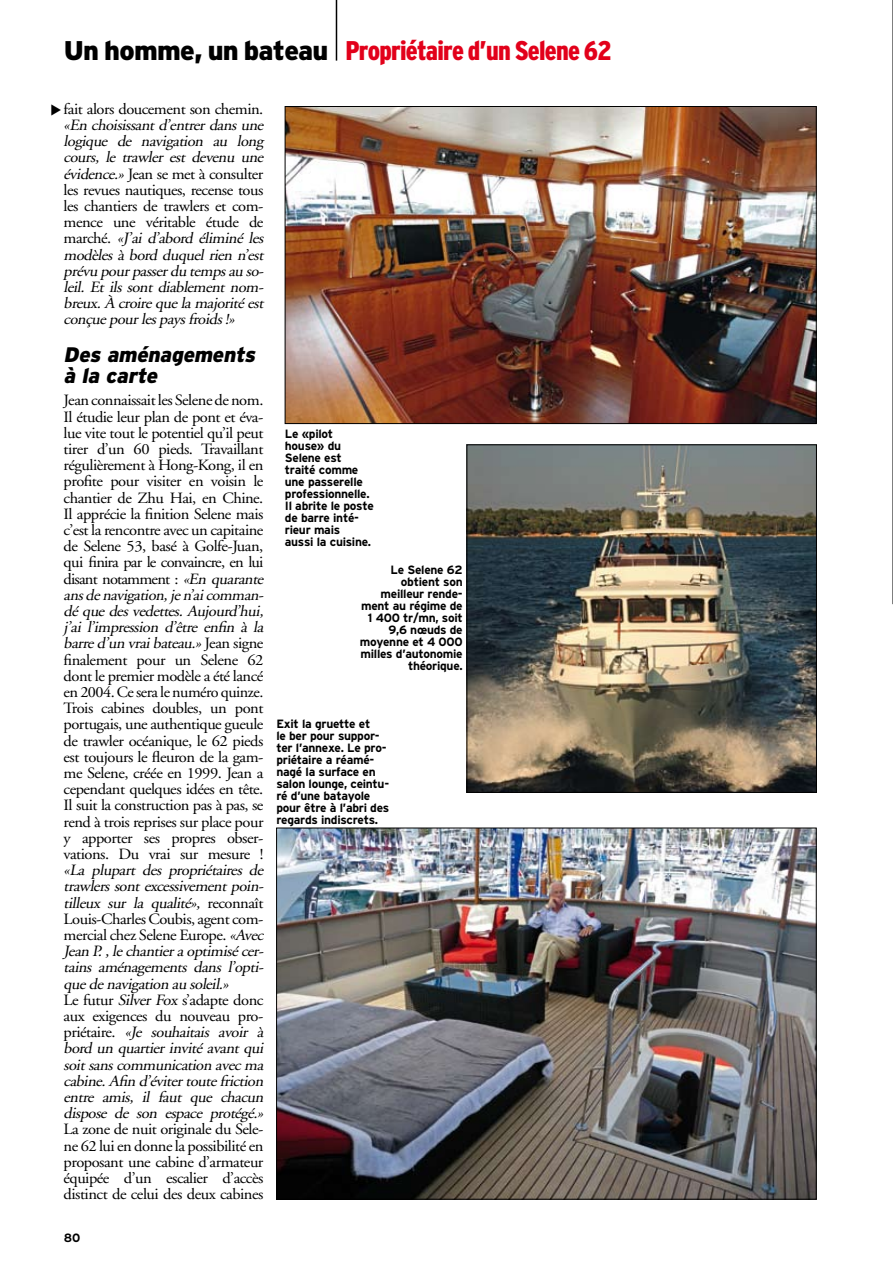
<style>
.page{position:relative;width:893px;height:1263px;background:#fff}
.page>*{position:absolute;margin:0;border:0;box-sizing:border-box;transform-origin:0 0}
.t1{font:900 condensed 27px "Interstate";letter-spacing:-.03em;color:#e2001a}
.t2{font:italic 900 21px/21px "Interstate";color:#000}
.t3{font:15.6px/16.2px "Adobe Garamond";letter-spacing:-.03em;color:#000;scale:1.05 1}
.t4{font:italic 15.6px/16.2px "Adobe Garamond";letter-spacing:-.03em;color:#000;scale:1.05 1}
.t5{font:700 12px/12px "Interstate";letter-spacing:-.025em;color:#000}
.s1{font-stretch:normal;color:#000}
.s2{font-style:normal}
.s3{font-style:italic}
</style>
<div class="page">
<svg style="left:892px;top:0;width:1px;height:604px"></svg>
<img style="left:278px;top:830px;width:536px;height:367px">
<img style="left:287px;top:108px;width:527px;height:314px">
<div style="left:285px;top:106px;width:531px;height:318px;border:1px solid #000"></div>
<img style="left:469px;top:447px;width:346px;height:343px">
<div style="left:467px;top:445px;width:350px;height:347px;border:1px solid #000"></div>
<hr style="left:336px;top:0;width:1px;height:61px;background:#000">
<h1 class="t1" style="left:64px;top:36px;width:549px"><span class="s1">Un homme, un bateau</span> Propriétaire d’un Selene 62</h1>
<p class="t3" style="left:64px;top:101px;width:192px">fait alors doucement son chemin.</p>
<p class="t4" style="left:64px;top:117px;width:195px">«En choisissant d’entrer dans une logique de navigation au long cours, le trawler est devenu une évidence.»<span class="s2">Jean se met à consulter les revues nautiques, recense tous les chantiers de trawlers et com&shy;mence une véritable étude de m a r c h é .</span> «J ’ai d’abord éliminé les modèles à bord duquel rien n’est prévu pourpasserdu tempsau so&shy;leil. Et ils sont diablement nom&shy;breux.À croirequelamaj oritéest conçuepourlespaysfroids!»</p>
<h2 class="t2" style="left:64px;top:343px;width:197px">Des aménagements à la carte</h2>
<p class="t3" style="left:64px;top:393px;width:195px">Jean connaissait les Selene de nom.<br>Il étudie leur plan de pont et éva&shy;lue vite tout le potentiel qu’il peut tirer d’un 60 pieds. Travaillant régulièrement à Hong-Kong, il en profite pour visiter en voisin le chantier de Zhu Hai, en Chine.<br>Il apprécie la finition Selene mais c’est la rencontre avec un capitaine de Selene 53, basé à Golfe-Juan, qui finira par le convaincre, en lui disant notamment : <span class="s3">«En quarante ansdenavigation,jen’aicomman&shy;dé que des vedettes. Auj ourd’hui, j ’ai l’impression d’être enfin à la barred’un vraibateau.»</span>J e a n s i g n e finalement pour un Selene 62 dont le premier modèle a été lancé en 2004. Ce sera le numéro quinze.<br>Trois cabines doubles, un pont portugais, une authentique gueule de trawler océanique, le 62 pieds est toujours le fleuron de la gam&shy;me Selene, créée en 1999. Jean a cependant quelques idées en tête.<br>Il suit la construction pas à pas, se rend à trois reprises sur place pour y apporter ses propres obser&shy;vations. Du vrai sur mesure !</p>
<p class="t4" style="left:64px;top:863px;width:195px">«La plupart des propriétaires de trawlers sont excessivement poin&shy;tilleux sur la qualité», <span class="s2">r e c o n n a î t Louis-Charles Coubis, agent com&shy;mercial chez Selene Europe.</span> «Avec Jean P.,lechantieraoptimisécer&shy;tains aménagements dans l’opti&shy;quedenavigation au soleil.»<br><span class="s2">Le futur</span> Silver Fox <span class="s2">s’adapte donc aux exigences du nouveau pro&shy;p r i é t a i r e .</span> «Je souhaitais avoir à bord un quartier invité avant qui soitsanscommunication avecma cabine.Afin d’évitertoutefriction entre amis, il faut que chacun dispose de son espace protégé.»</p>
<p class="t3" style="left:64px;top:1122px;width:192px;text-align:justify">La zone de nuit originale du Sele&shy;ne 62 lui en donne la possibilité en proposant une cabine d’armateur équipée d’un escalier d’accès distinct de celui des deux cabines</p>
<p class="t5" style="left:64px;top:1231px;width:18px">80</p>
<p class="t5" style="left:285px;top:427px;width:90px">Le «pilot house» du<br>Selene est traité comme une passerelle professionnelle.<br>Il abrite le poste de barre inté&shy;rieur mais<br>aussi la cuisine.</p>
<p class="t5" style="left:360px;top:563px;width:105px;text-align:right">Le Selene 62 obtient son meilleur rende&shy;ment au régime de<br>1 400 tr/mn, soit<br>9,6 nœuds de moyenne et 4 000 milles d’autonomie théorique.</p>
<p class="t5" style="left:276px;top:717px;width:114px">Exit la gruette et<br>le ber pour suppor&shy;ter l’annexe. Le pro&shy;priétaire a réamé&shy;nagé la surface en salon lounge, ceintu&shy;ré d’une batayole pour être à l’abri des regards indiscrets.</p>
</div>
